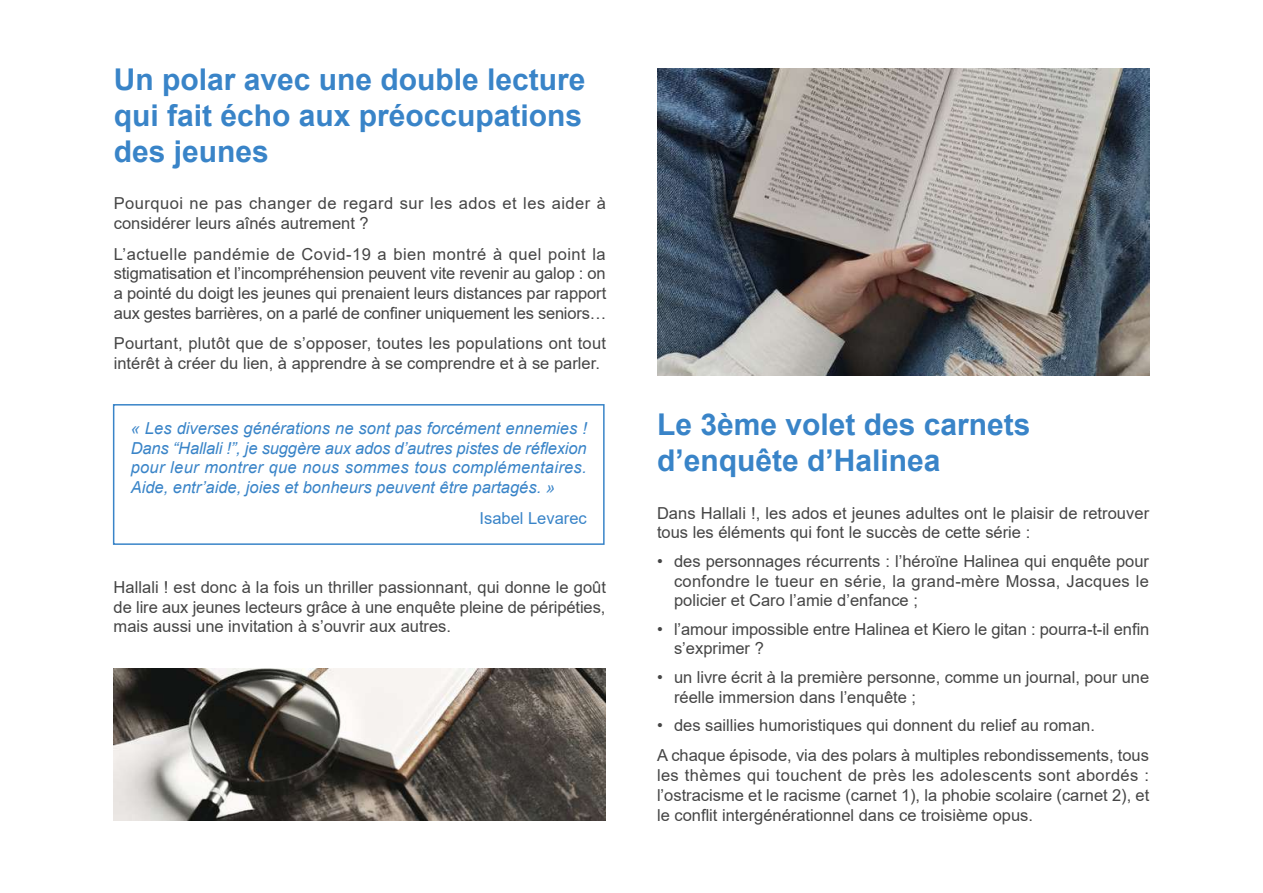
<style>
.page{position:relative;width:1263px;height:893px;background:#fff}
.page>*{position:absolute;margin:0;border:0;box-sizing:border-box;transform-origin:0 0}
.t1{font:700 30px/36px "Arial";color:#3984c8;text-align:justify}
.t2{font:16.5px/19.8px "Arial";color:#454545}
.t3{font:italic 16.5px/19.8px "Arial";color:#3984c8;text-align:justify}
.t4{font:16.5px/19.8px "Arial";letter-spacing:.03em;color:#454545}
.t5{font:16.5px "Arial";color:#3984c8}
</style>
<div class="page">
<img style="left:114px;top:669px;width:492px;height:152px">
<div style="left:113px;top:404px;width:492px;height:141px;border:2px solid #3984c8"></div>
<img style="left:657px;top:68px;width:492px;height:308px">
<h1 class="t1" style="left:114px;top:62px;width:473px">Un polar avec une double lecture qui fait écho aux préoccupations des jeunes</h1>
<p class="t4" style="left:114px;top:193px;width:494px">Pourquoi ne pas changer de regard sur les ados et les aider à considérer leurs aînés autrement ?</p>
<p class="t2" style="left:114px;top:244px;width:494px;text-align:justify">L’actuelle pandémie de Covid-19 a bien montré à quel point la stigmatisation et l’incompréhension peuvent vite revenir au galop : on a pointé du doigt les jeunes qui prenaient leurs distances par rapport aux gestes barrières, on a parlé de confiner uniquement les seniors…</p>
<p class="t2" style="left:114px;top:334px;width:494px">Pourtant, plutôt que de s’opposer, toutes les populations ont tout intérêt à créer du lien, à apprendre à se comprendre et à se parler.</p>
<p class="t3" style="left:131px;top:418px;width:458px">« Les diverses générations ne sont pas forcément ennemies !<br>Dans “Hallali !”, je suggère aux ados d’autres pistes de réflexion pour leur montrer que nous sommes tous complémentaires.<br>Aide, entr’aide, joies et bonheurs peuvent être partagés. »</p>
<p class="t5" style="left:479px;top:506px;width:109px">Isabel Levarec</p>
<p class="t2" style="left:114px;top:577px;width:494px;text-align:justify">Hallali ! est donc à la fois un thriller passionnant, qui donne le goût de lire aux jeunes lecteurs grâce à une enquête pleine de péripéties, mais aussi une invitation à s’ouvrir aux autres.</p>
<h1 class="t1" style="left:657px;top:406px;width:375px">Le 3ème volet des carnets d’enquête d’Halinea</h1>
<p class="t2" style="left:657px;top:503px;width:494px">Dans Hallali !, les ados et jeunes adultes ont le plaisir de retrouver tous les éléments qui font le succès de cette série :</p>
<p class="t2" style="left:674px;top:551px;width:477px;text-align:justify;text-indent:-17px">• des personnages récurrents : l’héroïne Halinea qui enquête pour confondre le tueur en série, la grand-mère Mossa, Jacques le policier et Caro l’amie d’enfance ;</p>
<p class="t2" style="left:674px;top:619px;width:477px;text-indent:-17px">• l’amour impossible entre Halinea et Kiero le gitan : pourra-t-il enfin s’exprimer ?</p>
<p class="t2" style="left:674px;top:667px;width:477px;text-indent:-17px">• un livre écrit à la première personne, comme un journal, pour une réelle immersion dans l’enquête ;</p>
<p class="t2" style="left:657px;top:710px;width:493px;line-height:30.5px">• des saillies humoristiques qui donnent du relief au roman.<br>A chaque épisode, via des polars à multiples rebondissements, tous</p>
<p class="t2" style="left:657px;top:765px;width:494px;text-align:justify">les thèmes qui touchent de près les adolescents sont abordés : l’ostracisme et le racisme (carnet 1), la phobie scolaire (carnet 2), et le conflit intergénérationnel dans ce troisième opus.</p>
</div>
